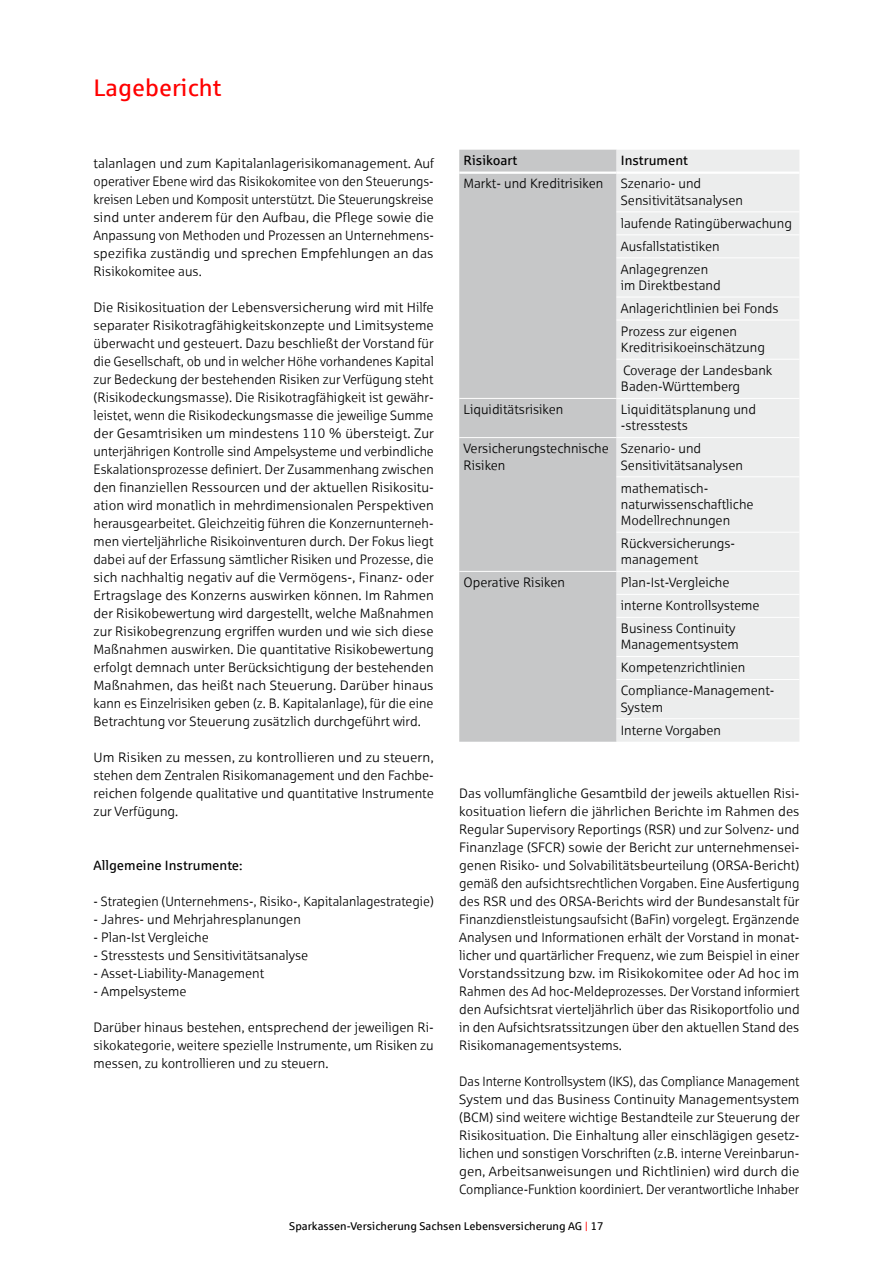
<style>
.page{position:relative;width:893px;height:1263px;background:#fff}
.page>*{position:absolute;margin:0;border:0;box-sizing:border-box;transform-origin:0 0}
.t1{font:24px "Sparkasse Rg";color:#f00}
.t2{font:13.5px/18px "Sparkasse Lt";color:#000}
.t3{font:13.5px/18px "Sparkasse Lt";color:#000;text-align:justify;scale:.95 1}
.t4{font:13.5px/18px "Sparkasse Lt";color:#000;text-align:justify;scale:1.05 1}
.t5{font:13.5px "Sparkasse Rg";color:#000}
.t6{font:11.25px "Sparkasse Rg";color:#000}
.s1{color:#f00}
</style>
<div class="page">
<div style="left:459px;top:150px;width:158px;height:592px;background:#c6c7c8"></div>
<div style="left:617px;top:150px;width:182px;height:592px;background:#eceded"></div>
<hr style="left:459px;top:172px;width:158px;height:2px;background:#fff">
<hr style="left:617px;top:172px;width:182px;height:2px;background:#fff">
<hr style="left:617px;top:211px;width:182px;height:1px;background:#fff">
<hr style="left:617px;top:234px;width:182px;height:1px;background:#fff">
<hr style="left:617px;top:257px;width:182px;height:1px;background:#fff">
<hr style="left:617px;top:297px;width:182px;height:1px;background:#fff">
<hr style="left:617px;top:320px;width:182px;height:1px;background:#fff">
<hr style="left:617px;top:359px;width:182px;height:1px;background:#fff">
<hr style="left:459px;top:398px;width:158px;height:1px;background:#fff">
<hr style="left:617px;top:398px;width:182px;height:1px;background:#fff">
<hr style="left:459px;top:437px;width:158px;height:1px;background:#fff">
<hr style="left:617px;top:437px;width:182px;height:1px;background:#fff">
<hr style="left:617px;top:476px;width:182px;height:1px;background:#fff">
<hr style="left:617px;top:532px;width:182px;height:1px;background:#fff">
<hr style="left:459px;top:571px;width:158px;height:1px;background:#fff">
<hr style="left:617px;top:571px;width:182px;height:1px;background:#fff">
<hr style="left:617px;top:594px;width:182px;height:1px;background:#fff">
<hr style="left:617px;top:617px;width:182px;height:1px;background:#fff">
<hr style="left:617px;top:656px;width:182px;height:1px;background:#fff">
<hr style="left:617px;top:679px;width:182px;height:1px;background:#fff">
<hr style="left:617px;top:718px;width:182px;height:1px;background:#fff">
<h1 class="t1" style="left:94px;top:73px;width:129px">Lagebericht</h1>
<p class="t2" style="left:94px;top:154px;width:342px">talanlagen und zum Kapitalanlagerisikomanagement. Auf operativer Ebene wird das Risikokomitee von den Steuerungs&shy;kreisen Leben und Komposit unterstützt. Die Steuerungskreise sind unter anderem für den Aufbau, die Pflege sowie die Anpassung von Methoden und Prozessen an Unternehmens&shy;spezifika zuständig und sprechen Empfehlungen an das Risikokomitee aus.</p>
<p class="t2" style="left:94px;top:298px;width:342px;text-align:justify">Die Risikosituation der Lebensversicherung wird mit Hilfe separater Risikotragfähigkeitskonzepte und Limitsysteme überwacht und gesteuert. Dazu beschließt der Vorstand für die Gesellschaft, ob und in welcher Höhe vorhandenes Kapital zur Bedeckung der bestehenden Risiken zur Verfügung steht (Risikodeckungsmasse). Die Risikotragfähigkeit ist gewähr&shy;leistet, wenn die Risikodeckungsmasse die jeweilige Summe der Gesamtrisiken um mindestens 110 % übersteigt. Zur unterjährigen Kontrolle sind Ampelsysteme und verbindliche Eskalationsprozesse definiert. Der Zusammenhang zwischen den finanziellen Ressourcen und der aktuellen Risikositu&shy;ation wird monatlich in mehrdimensionalen Perspektiven herausgearbeitet. Gleichzeitig führen die Konzernunterneh&shy;men vierteljährliche Risikoinventuren durch. Der Fokus liegt dabei auf der Erfassung sämtlicher Risiken und Prozesse, die sich nachhaltig negativ auf die Vermögens-, Finanz- oder Ertragslage des Konzerns auswirken können. Im Rahmen der Risikobewertung wird dargestellt, welche Maßnahmen zur Risikobegrenzung ergriffen wurden und wie sich diese Maßnahmen auswirken. Die quantitative Risikobewertung erfolgt demnach unter Berücksichtigung der bestehenden Maßnahmen, das heißt nach Steuerung. Darüber hinaus kann es Einzelrisiken geben (z. B. Kapitalanlage), für die eine Betrachtung vor Steuerung zusätzlich durchgeführt wird.</p>
<p class="t4" style="left:94px;top:748px;width:326px">Um Risiken zu messen, zu kontrollieren und zu steuern, stehen dem Zentralen Risikomanagement und den Fachbe&shy;reichen folgende qualitative und quantitative Instrumente zur Verfügung.</p>
<p class="t5" style="left:94px;top:857px;width:151px">Allgemeine Instrumente:</p>
<p class="t2" style="left:94px;top:892px;width:342px">- Strategien (Unternehmens-, Risiko-, Kapitalanlagestrategie)</p>
<p class="t2" style="left:94px;top:910px;width:209px">- Jahres- und Mehrjahresplanungen</p>
<p class="t2" style="left:94px;top:928px;width:117px">- Plan-Ist Vergleiche</p>
<p class="t2" style="left:94px;top:946px;width:216px">- Stresstests und Sensitivitätsanalyse</p>
<p class="t2" style="left:94px;top:964px;width:172px">- Asset-Liability-Management</p>
<p class="t2" style="left:94px;top:982px;width:95px">- Ampelsysteme</p>
<p class="t2" style="left:94px;top:1018px;width:342px;text-align:justify">Darüber hinaus bestehen, entsprechend der jeweiligen Ri&shy;sikokategorie, weitere spezielle Instrumente, um Risiken zu messen, zu kontrollieren und zu steuern.</p>
<p class="t5" style="left:463px;top:152px;width:55px">Risikoart</p>
<p class="t5" style="left:621px;top:152px;width:69px">Instrument</p>
<p class="t2" style="left:463px;top:174px;width:141px">Markt- und Kreditrisiken</p>
<p class="t2" style="left:621px;top:175px;width:124px;line-height:16.2px">Szenario- und<br>Sensitivitätsanalysen</p>
<p class="t2" style="left:621px;top:211px;width:173px;line-height:23px">laufende Ratingüberwachung<br>Ausfallstatistiken<br>Anlagegrenzen</p>
<p class="t2" style="left:621px;top:273px;width:159px;line-height:23px">im Direktbestand<br>Anlagerichtlinien bei Fonds<br>Prozess zur eigenen</p>
<p class="t2" style="left:621px;top:336px;width:153px;line-height:23px">Kreditrisikoeinschätzung<br>Coverage der Landesbank</p>
<p class="t2" style="left:621px;top:377px;width:121px">Baden-Württemberg</p>
<p class="t2" style="left:463px;top:400px;width:101px">Liquiditätsrisiken</p>
<p class="t2" style="left:621px;top:401px;width:137px;line-height:16.2px">Liquiditätsplanung und -stresstests</p>
<p class="t2" style="left:463px;top:440px;width:147px;line-height:16.2px">Versicherungstechnische<br>Risiken</p>
<p class="t2" style="left:621px;top:440px;width:124px;line-height:16.2px">Szenario- und<br>Sensitivitätsanalysen</p>
<p class="t2" style="left:621px;top:480px;width:134px;line-height:16.2px">mathematisch&shy;naturwissenschaftliche<br>Modellrechnungen</p>
<p class="t2" style="left:621px;top:535px;width:114px;line-height:16.2px">Rückversicherungs&shy;management</p>
<p class="t2" style="left:463px;top:573px;width:103px">Operative Risiken</p>
<p class="t2" style="left:621px;top:571px;width:140px;line-height:23px">Plan-Ist-Vergleiche interne Kontrollsysteme<br>Business Continuity</p>
<p class="t2" style="left:621px;top:633px;width:155px;line-height:23px">Managementsystem<br>Kompetenzrichtlinien<br>Compliance-Management-</p>
<p class="t2" style="left:621px;top:695px;width:102px;line-height:23px">System<br>Interne Vorgaben</p>
<p class="t2" style="left:459px;top:784px;width:342px;text-align:justify">Das vollumfängliche Gesamtbild der jeweils aktuellen Risi&shy;kosituation liefern die jährlichen Berichte im Rahmen des Regular Supervisory Reportings (RSR) und zur Solvenz- und Finanzlage (SFCR) sowie der Bericht zur unternehmensei&shy;genen Risiko- und Solvabilitätsbeurteilung (ORSA-Bericht) gemäß den aufsichtsrechtlichen Vorgaben. Eine Ausfertigung des RSR und des ORSA-Berichts wird der Bundesanstalt für Finanzdienstleistungsaufsicht (BaFin) vorgelegt. Ergänzende Analysen und Informationen erhält der Vorstand in monat&shy;licher und quartärlicher Frequenz, wie zum Beispiel in einer Vorstandssitzung bzw. im Risikokomitee oder Ad hoc im Rahmen des Ad hoc-Meldeprozesses. Der Vorstand informiert den Aufsichtsrat vierteljährlich über das Risikoportfolio und in den Aufsichtsratssitzungen über den aktuellen Stand des Risikomanagementsystems.</p>
<p class="t3" style="left:459px;top:1072px;width:360px">Das Interne Kontrollsystem (IKS), das Compliance Management System und das Business Continuity Managementsystem (BCM) sind weitere wichtige Bestandteile zur Steuerung der Risikosituation. Die Einhaltung aller einschlägigen gesetz&shy;lichen und sonstigen Vorschriften (z.B. interne Vereinbarun&shy;gen, Arbeitsanweisungen und Richtlinien) wird durch die Compliance-Funktion koordiniert. Der verantwortliche Inhaber</p>
<p class="t6" style="left:289px;top:1219px;width:316px">Sparkassen-Versicherung Sachsen Lebensversicherung AG <span class="s1">|</span> 17</p>
</div>
